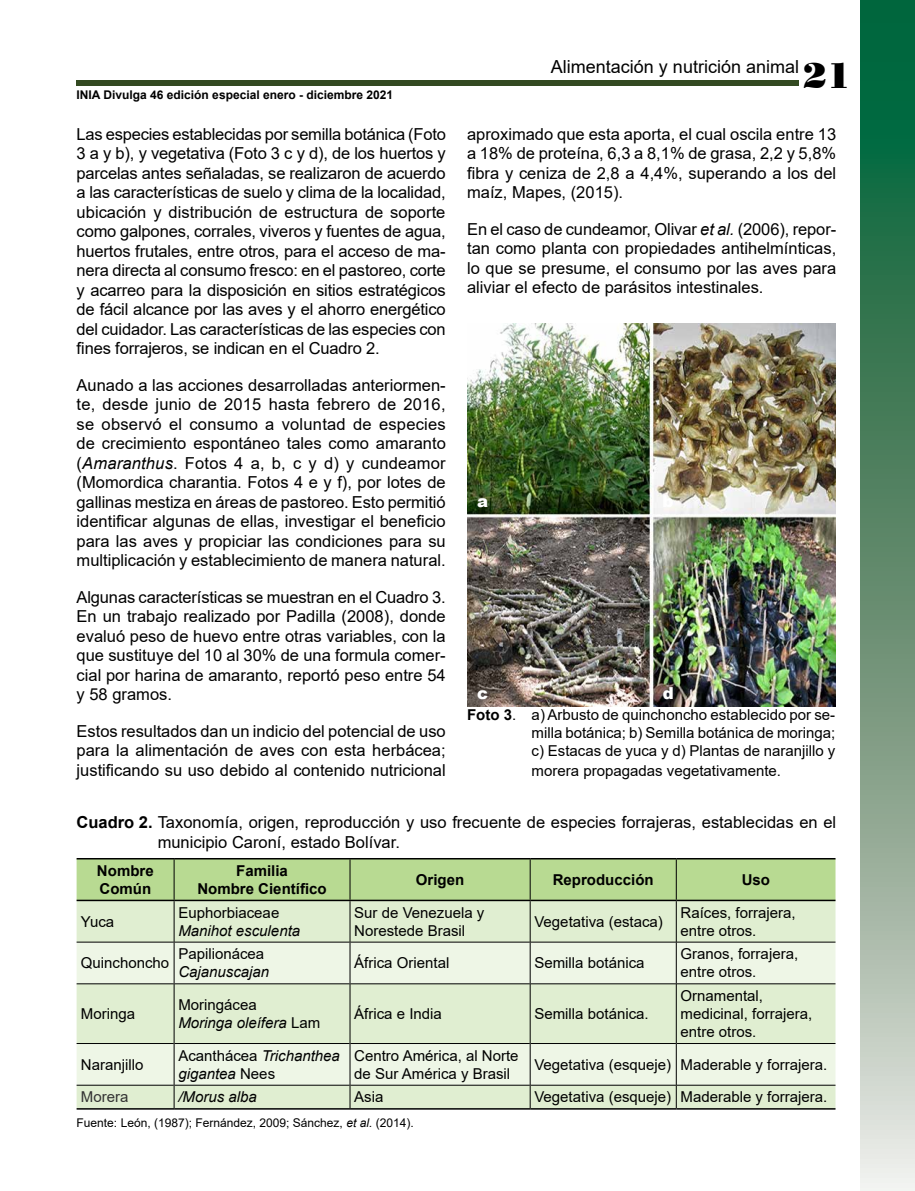
<style>
.page{position:relative;width:915px;height:1191px;background:#fff}
.page>*{position:absolute;margin:0;border:0;box-sizing:border-box;transform-origin:0 0}
.t1{font:36px "Poster Bodoni BT";color:#000}
.t2{font:18px "Arial";color:#000}
.t3{font:16.5px/19.5px "Arial";color:#000;text-align:justify}
.t4{font:900 16.5px "Arial";color:#fff}
.t5{font:15px/18px "Arial";color:#000}
.t6{font:italic 15px/18px "Arial";color:#000}
.t7{font:700 15px/18px "Arial";color:#000}
.t8{font:15px "Arial";color:#333}
.t9{font:12px "Arial";color:#000}
.t10{font:700 12px "Arial";color:#000}
.s1{font-style:italic}
.s2{font-weight:700}
.s3{font-style:normal}
</style>
<div class="page">
<div style="left:77px;top:80px;width:721px;height:5px;background:#334a21"></div>
<svg style="left:860px;top:0;width:54px;height:1191px"></svg>
<div style="left:77px;top:859px;width:758px;height:40px;background:#b8da92"></div>
<div style="left:77px;top:901px;width:758px;height:207px;background:#e0eed1"></div>
<svg style="left:77px;top:943px;width:758px;height:142px;fill:#eef6e6"></svg>
<hr style="left:77px;top:942px;width:97px;height:1px;background:#000">
<hr style="left:174px;top:942px;width:175px;height:1px;background:#000">
<hr style="left:350px;top:942px;width:179px;height:1px;background:#000">
<hr style="left:530px;top:942px;width:145px;height:1px;background:#000">
<hr style="left:676px;top:942px;width:159px;height:1px;background:#000">
<hr style="left:77px;top:983px;width:97px;height:1px;background:#000">
<hr style="left:174px;top:983px;width:175px;height:1px;background:#000">
<hr style="left:350px;top:983px;width:179px;height:1px;background:#000">
<hr style="left:530px;top:983px;width:145px;height:1px;background:#000">
<hr style="left:676px;top:983px;width:159px;height:1px;background:#000">
<hr style="left:77px;top:1043px;width:97px;height:1px;background:#000">
<hr style="left:174px;top:1043px;width:175px;height:1px;background:#000">
<hr style="left:350px;top:1043px;width:179px;height:1px;background:#000">
<hr style="left:530px;top:1043px;width:145px;height:1px;background:#000">
<hr style="left:676px;top:1043px;width:159px;height:1px;background:#000">
<hr style="left:77px;top:1085px;width:97px;height:1px;background:#000">
<hr style="left:174px;top:1085px;width:175px;height:1px;background:#000">
<hr style="left:350px;top:1085px;width:179px;height:1px;background:#000">
<hr style="left:530px;top:1085px;width:145px;height:1px;background:#000">
<hr style="left:676px;top:1085px;width:159px;height:1px;background:#000">
<hr style="left:174px;top:859px;width:1px;height:40px;background:#000">
<hr style="left:349px;top:859px;width:1px;height:40px;background:#000">
<hr style="left:529px;top:859px;width:1px;height:40px;background:#000">
<hr style="left:675px;top:859px;width:1px;height:40px;background:#000">
<hr style="left:174px;top:901px;width:1px;height:41px;background:#000">
<hr style="left:349px;top:901px;width:1px;height:41px;background:#000">
<hr style="left:529px;top:901px;width:1px;height:41px;background:#000">
<hr style="left:675px;top:901px;width:1px;height:41px;background:#000">
<hr style="left:174px;top:942px;width:1px;height:41px;background:#000">
<hr style="left:349px;top:942px;width:1px;height:41px;background:#000">
<hr style="left:529px;top:942px;width:1px;height:41px;background:#000">
<hr style="left:675px;top:942px;width:1px;height:41px;background:#000">
<hr style="left:174px;top:983px;width:1px;height:60px;background:#000">
<hr style="left:349px;top:983px;width:1px;height:60px;background:#000">
<hr style="left:529px;top:983px;width:1px;height:60px;background:#000">
<hr style="left:675px;top:983px;width:1px;height:60px;background:#000">
<hr style="left:174px;top:1043px;width:1px;height:42px;background:#000">
<hr style="left:349px;top:1043px;width:1px;height:42px;background:#000">
<hr style="left:529px;top:1043px;width:1px;height:42px;background:#000">
<hr style="left:675px;top:1043px;width:1px;height:42px;background:#000">
<svg style="left:174px;top:1085px;width:1px;height:23px"></svg>
<svg style="left:349px;top:1085px;width:1px;height:23px"></svg>
<svg style="left:529px;top:1085px;width:1px;height:23px"></svg>
<svg style="left:675px;top:1085px;width:1px;height:23px"></svg>
<hr style="left:77px;top:858px;width:97px;height:1px;background:#000">
<hr style="left:174px;top:858px;width:176px;height:1px;background:#000">
<hr style="left:350px;top:858px;width:180px;height:1px;background:#000">
<hr style="left:530px;top:858px;width:146px;height:1px;background:#000">
<hr style="left:676px;top:858px;width:159px;height:1px;background:#000">
<hr style="left:77px;top:899px;width:97px;height:2px;background:#000">
<hr style="left:174px;top:899px;width:176px;height:2px;background:#000">
<hr style="left:350px;top:899px;width:180px;height:2px;background:#000">
<hr style="left:530px;top:899px;width:146px;height:2px;background:#000">
<hr style="left:676px;top:899px;width:159px;height:2px;background:#000">
<hr style="left:77px;top:1108px;width:97px;height:1px;background:#000">
<hr style="left:174px;top:1108px;width:176px;height:1px;background:#000">
<hr style="left:350px;top:1108px;width:180px;height:1px;background:#000">
<hr style="left:530px;top:1108px;width:146px;height:1px;background:#000">
<hr style="left:676px;top:1108px;width:159px;height:1px;background:#000">
<img style="left:467px;top:324px;width:368px;height:382px">
<p class="t2" style="left:550px;top:54px;width:250px">Alimentación y nutrición animal</p>
<h1 class="t1" style="left:803px;top:53px;width:49px">21</h1>
<p class="t10" style="left:77px;top:86px;width:318px">INIA Divulga 46 edición especial enero - diciembre 2021</p>
<p class="t3" style="left:77px;top:124px;width:371px">Las especies establecidas por semilla botánica (Foto 3 a y b), y vegetativa (Foto 3 c y d), de los huertos y parcelas antes señaladas, se realizaron de acuerdo a las características de suelo y clima de la localidad, ubicación y distribución de estructura de soporte como galpones, corrales, viveros y fuentes de agua, huertos frutales, entre otros, para el acceso de ma&shy;nera directa al consumo fresco: en el pastoreo, corte y acarreo para la disposición en sitios estratégicos de fácil alcance por las aves y el ahorro energético del cuidador. Las características de las especies con fines forrajeros, se indican en el Cuadro 2.</p>
<p class="t3" style="left:77px;top:375px;width:370px">Aunado a las acciones desarrolladas anteriormen&shy;te, desde junio de 2015 hasta febrero de 2016, se observó el consumo a voluntad de especies de crecimiento espontáneo tales como amaranto (<span class="s1">Amaranthus</span>. Fotos 4 a, b, c y d) y cundeamor (Momordica charantia. Fotos 4 e y f), por lotes de gallinas mestiza en áreas de pastoreo. Esto permitió identificar algunas de ellas, investigar el beneficio para las aves y propiciar las condiciones para su multiplicación y establecimiento de manera natural.</p>
<p class="t3" style="left:77px;top:587px;width:370px">Algunas características se muestran en el Cuadro 3.<br>En un trabajo realizado por Padilla (2008), donde evaluó peso de huevo entre otras variables, con la que sustituye del 10 al 30% de una formula comer&shy;cial por harina de amaranto, reportó peso entre 54 y 58 gramos.</p>
<p class="t3" style="left:77px;top:721px;width:370px">Estos resultados dan un indicio del potencial de uso para la alimentación de aves con esta herbácea; justificando su uso debido al contenido nutricional</p>
<p class="t3" style="left:158px;top:812px;width:679px;text-indent:-81px"><span class="s2">Cuadro 2.</span> Taxonomía, origen, reproducción y uso frecuente de especies forrajeras, establecidas en el municipio Caroní, estado Bolívar.</p>
<p class="t7" style="left:97px;top:862px;width:58px">Nombre<br>Común</p>
<p class="t7" style="left:197px;top:862px;width:131px;text-align:center">Familia<br>Nombre Científico</p>
<p class="t7" style="left:416px;top:871px;width:50px">Origen</p>
<p class="t7" style="left:552px;top:871px;width:102px">Reproducción</p>
<p class="t7" style="left:741px;top:871px;width:30px">Uso</p>
<p class="t5" style="left:81px;top:912px;width:35px">Yuca</p>
<p class="t3" style="left:467px;top:124px;width:370px">aproximado que esta aporta, el cual oscila entre 13 a 18% de proteína, 6,3 a 8,1% de grasa, 2,2 y 5,8% fibra y ceniza de 2,8 a 4,4%, superando a los del maíz, Mapes, (2015).</p>
<p class="t3" style="left:467px;top:219px;width:370px">En el caso de cundeamor, Olivar <span class="s1">et al.</span> (2006), repor&shy;tan como planta con propiedades antihelmínticas, lo que se presume, el consumo por las aves para aliviar el efecto de parásitos intestinales.</p>
<p class="t4" style="left:477px;top:488px;width:13px">a</p>
<p class="t4" style="left:477px;top:681px;width:13px">c</p>
<p class="t4" style="left:662px;top:681px;width:13px">d</p>
<p class="t5" style="left:531px;top:706px;width:305px;text-align:justify;text-indent:-65px"><span class="s2">Foto 3</span>. a) Arbusto de quinchoncho establecido por se&shy;milla botánica; b) Semilla botánica de moringa; c) Estacas de yuca y d) Plantas de naranjillo y</p>
<p class="t5" style="left:531px;top:761px;width:251px">morera propagadas vegetativamente.</p>
<p class="t5" style="left:354px;top:903px;width:132px">Sur de Venezuela y<br>Norestede Brasil</p>
<p class="t5" style="left:534px;top:912px;width:130px">Vegetativa (estaca)</p>
<p class="t5" style="left:680px;top:903px;width:117px">Raíces, forrajera, entre otros.</p>
<p class="t5" style="left:178px;top:903px;width:102px">Euphorbiaceae</p>
<p class="t6" style="left:178px;top:921px;width:123px">Manihot esculenta</p>
<p class="t5" style="left:81px;top:954px;width:90px">Quinchoncho</p>
<p class="t5" style="left:178px;top:945px;width:87px">Papilionácea</p>
<p class="t6" style="left:178px;top:963px;width:92px">Cajanuscajan</p>
<p class="t5" style="left:354px;top:954px;width:97px">África Oriental</p>
<p class="t5" style="left:534px;top:954px;width:112px">Semilla botánica</p>
<p class="t5" style="left:680px;top:945px;width:119px">Granos, forrajera, entre otros.</p>
<p class="t5" style="left:81px;top:1004px;width:56px">Moringa</p>
<p class="t6" style="left:178px;top:996px;width:143px"><span class="s3">Moringácea<br></span>Moringa oleífera <span class="s3">Lam</span></p>
<p class="t5" style="left:354px;top:1004px;width:89px">África e India</p>
<p class="t5" style="left:534px;top:1004px;width:116px">Semilla botánica.</p>
<p class="t5" style="left:680px;top:986px;width:133px">Ornamental, medicinal, forrajera, entre otros.</p>
<p class="t5" style="left:81px;top:1055px;width:64px">Naranjillo</p>
<p class="t6" style="left:178px;top:1046px;width:163px"><span class="s3">Acanthácea</span> Trichanthea gigantea <span class="s3">Nees</span></p>
<p class="t5" style="left:354px;top:1046px;width:166px">Centro América, al Norte de Sur América y Brasil</p>
<p class="t5" style="left:534px;top:1055px;width:294px">Vegetativa (esqueje) Maderable y forrajera.</p>
<p class="t8" style="left:81px;top:1086px;width:49px">Morera</p>
<p class="t6" style="left:178px;top:1088px;width:80px">/Morus alba</p>
<p class="t5" style="left:354px;top:1088px;width:31px">Asia</p>
<p class="t5" style="left:534px;top:1088px;width:294px">Vegetativa (esqueje) Maderable y forrajera.</p>
<p class="t9" style="left:77px;top:1114px;width:338px">Fuente: León, (1987); Fernández, 2009; Sánchez, <span class="s1">et al.</span> (2014).</p>
</div>
